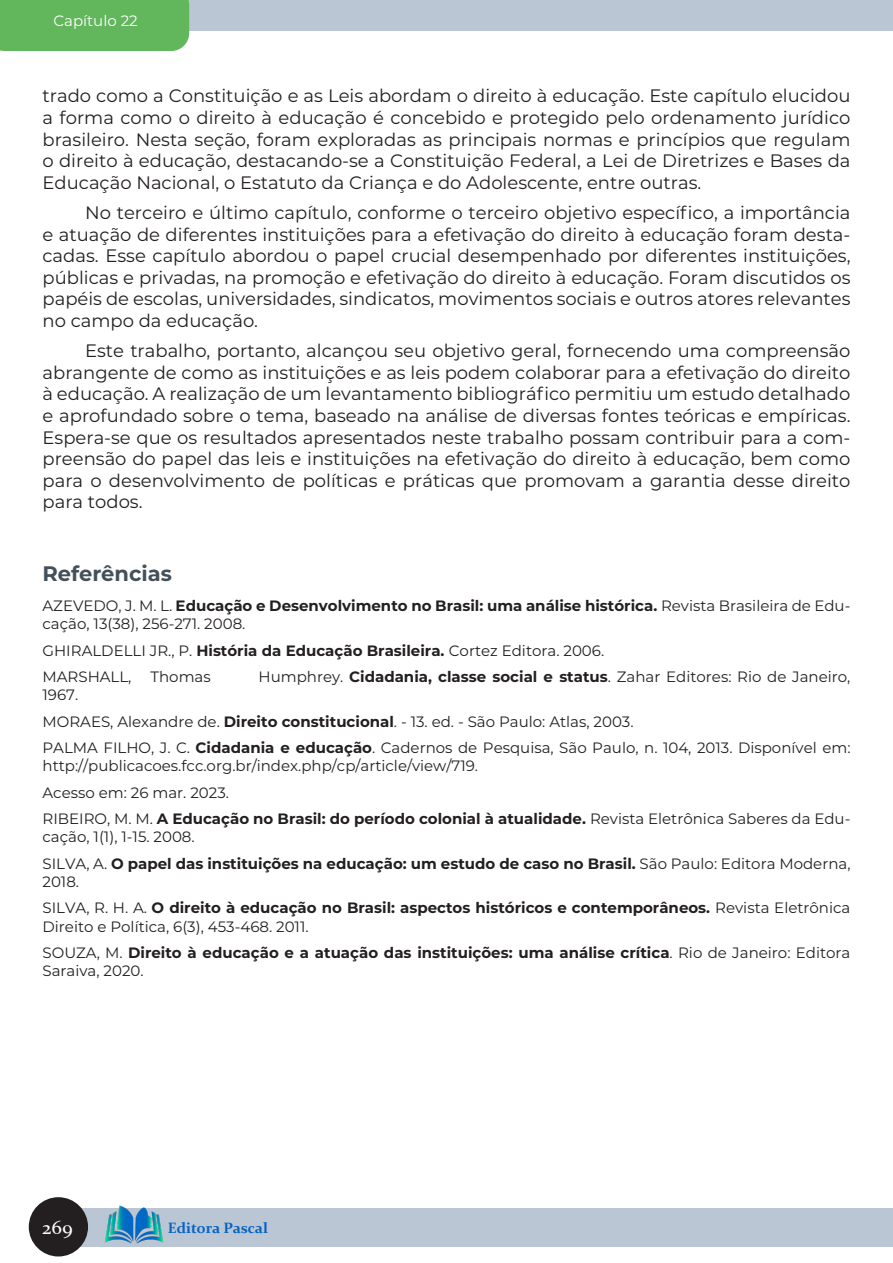
<style>
.page{position:relative;width:893px;height:1263px;background:#fff}
.page>*{position:absolute;margin:0;border:0;box-sizing:border-box;transform-origin:0 0}
.t1{font:700 21px "Montserrat";color:#435059}
.t2{font:19.5px "Constantia";color:#fff}
.t3{font:18px/21.6px "Montserrat";color:#231f20;text-align:justify}
.t4{font:15px/26.5px "Montserrat";color:#231f20}
.t5{font:700 15px/26.5px "Montserrat";color:#231f20}
.t6{font:700 15px "Constantia";color:#0563c1}
.t7{font:15px "Montserrat";color:#fff}
.s1{font-weight:700}
.s2{font-weight:400}
</style>
<div class="page">
<div style="left:78px;top:1208px;width:815px;height:38px;background:#bbc6d4"></div>
<div style="left:29px;top:1197px;width:59px;height:59px;background:#231f20;border-radius:50%"></div>
<img style="left:105px;top:1205px;width:58px;height:38px">
<div style="left:0;top:0;width:893px;height:31px;background:#bbc6d4"></div>
<div style="left:0;top:0;width:189px;height:51px;background:#62b65c"></div>
<p class="t7" style="left:54px;top:11px;width:86px">Capítulo 22</p>
<p class="t3" style="left:43px;top:85px;width:809px">trado como a Constituição e as Leis abordam o direito à educação. Este capítulo elucidou a forma como o direito à educação é concebido e protegido pelo ordenamento jurídico brasileiro. Nesta seção, foram exploradas as principais normas e princípios que regulam o direito à educação, destacando-se a Constituição Federal, a Lei de Diretrizes e Bases da Educação Nacional, o Estatuto da Criança e do Adolescente, entre outras.</p>
<p class="t3" style="left:43px;top:201px;width:809px;text-indent:43px">No terceiro e último capítulo, conforme o terceiro objetivo específico, a importância e atuação de diferentes instituições para a efetivação do direito à educação foram desta&shy;cadas. Esse capítulo abordou o papel crucial desempenhado por diferentes instituições, públicas e privadas, na promoção e efetivação do direito à educação. Foram discutidos os papéis de escolas, universidades, sindicatos, movimentos sociais e outros atores relevantes no campo da educação.</p>
<p class="t3" style="left:43px;top:339px;width:809px;text-indent:43px">Este trabalho, portanto, alcançou seu objetivo geral, fornecendo uma compreensão abrangente de como as instituições e as leis podem colaborar para a efetivação do direito à educação. A realização de um levantamento bibliográfico permitiu um estudo detalhado e aprofundado sobre o tema, baseado na análise de diversas fontes teóricas e empíricas.<br>Espera-se que os resultados apresentados neste trabalho possam contribuir para a com&shy;preensão do papel das leis e instituições na efetivação do direito à educação, bem como para o desenvolvimento de políticas e práticas que promovam a garantia desse direito para todos.</p>
<p class="t1" style="left:43px;top:558px;width:131px">Referências</p>
<p class="t4" style="left:43px;top:596px;width:809px;line-height:18px">AZEVEDO, J. M. L. <span class="s1">Educação e Desenvolvimento no Brasil: uma análise histórica.</span> Revista Brasileira de Edu&shy;cação, 13(38), 256-271. 2008.</p>
<p class="t4" style="left:43px;top:637px;width:563px">GHIRALDELLI JR., P. <span class="s1">História da Educação Brasileira.</span> Cortez Editora. 2006.<br>MARSHALL,</p>
<p class="t4" style="left:151px;top:663px;width:62px">Thomas</p>
<p class="t4" style="left:259px;top:663px;width:593px">Humphrey. <span class="s1">Cidadania, classe social e status</span>. Zahar Editores: Rio de Janeiro,</p>
<p class="t4" style="left:43px;top:681px;width:809px">1967.<br>MORAES, Alexandre de. <span class="s1">Direito constitucional</span>. - 13. ed. - São Paulo: Atlas, 2003.<br>PALMA FILHO, J. C. <span class="s1">Cidadania e educação</span>. Cadernos de Pesquisa, São Paulo, n. 104, 2013. Disponível em:</p>
<p class="t4" style="left:43px;top:752px;width:809px">http://publicacoes.fcc.org.br/index.php/cp/article/view/719.<br>Acesso em: 26 mar. 2023.<br>RIBEIRO, M. M. <span class="s1">A Educação no Brasil: do período colonial à atualidade.</span> Revista Eletrônica Saberes da Edu-</p>
<p class="t5" style="left:43px;top:823px;width:809px"><span class="s2">cação, 1(1), 1-15. 2008.<br>SILVA, A.</span> O papel das instituições na educação: um estudo de caso no Brasil. <span class="s2">São Paulo: Editora Moderna,</span></p>
<p class="t5" style="left:43px;top:868px;width:809px"><span class="s2">2018.<br>SILVA, R. H. A.</span> O direito à educação no Brasil: aspectos históricos e contemporâneos. <span class="s2">Revista Eletrônica</span></p>
<p class="t4" style="left:43px;top:912px;width:809px">Direito e Política, 6(3), 453-468. 2011.<br>SOUZA, M. <span class="s1">Direito à educação e a atuação das instituições: uma análise crítica</span>. Rio de Janeiro: Editora</p>
<p class="t4" style="left:43px;top:957px;width:103px">Saraiva, 2020.</p>
<p class="t2" style="left:42px;top:1214px;width:32px">269</p>
<p class="t6" style="left:168px;top:1217px;width:101px">Editora Pascal</p>
</div>
